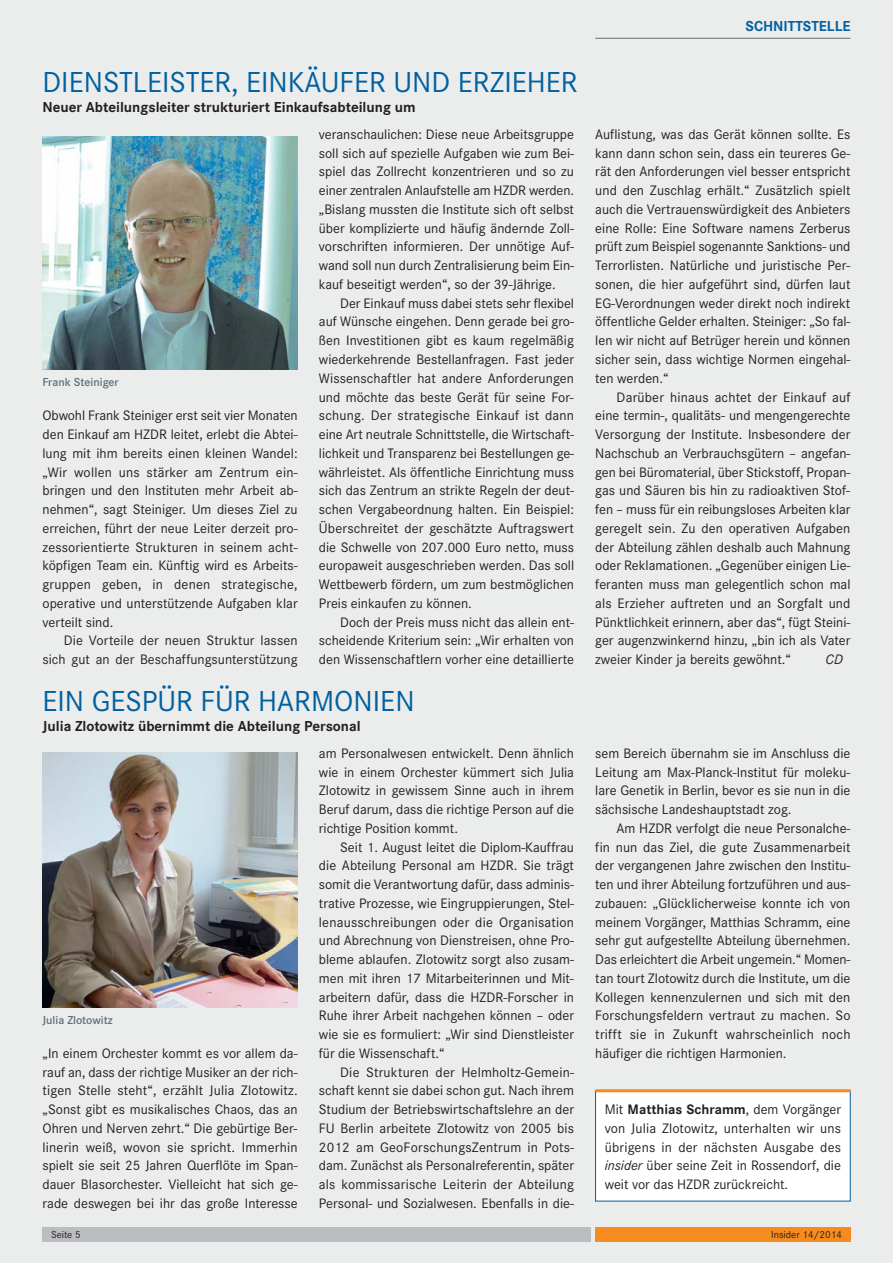
<style>
.page{position:relative;width:893px;height:1263px;background:#ebecec}
.page>*{position:absolute;margin:0;border:0;box-sizing:border-box;transform-origin:0 0}
.t1{font:30px "Corporate S";color:#0060a0}
.t2{font:700 15px "Corporate S";color:#231f20}
.t3{font:700 15px "Corporate S";color:#0060a0}
.t4{font:14.25px/18.8px "Corporate S";color:#231f20;text-align:justify}
.t5{font:italic 14.25px "Corporate S";color:#231f20}
.t6{font:600 12px "Corporate S";color:#5c6f7a}
.t7{font:10.5px "Corporate S";color:#231f20}
.s1{font-weight:700}
.s2{font-style:italic}
</style>
<div class="page">
<hr style="left:595px;top:38px;width:255px;height:1px;background:#6d6e70">
<div style="left:43px;top:1227px;width:548px;height:15px;background:#bbbdc0"></div>
<div style="left:595px;top:1227px;width:255px;height:15px;background:#f68b1e"></div>
<img style="left:43px;top:753px;width:255px;height:255px">
<img style="left:43px;top:136px;width:255px;height:234px">
<div style="left:596px;top:1091px;width:254px;height:110px;background:#fff"></div>
<hr style="left:595px;top:1089px;width:255px;height:3px;background:#f68b1e">
<h1 class="t1" style="left:43px;top:72px;width:537px">DIENSTLEISTER, EINKÄUFER UND ERZIEHER</h1>
<p class="t2" style="left:43px;top:102px;width:375px">Neuer Abteilungsleiter strukturiert Einkaufsabteilung um</p>
<p class="t6" style="left:43px;top:378px;width:78px">Frank Steiniger</p>
<p class="t4" style="left:43px;top:407px;width:257px">Obwohl Frank Steiniger erst seit vier Monaten den Einkauf am HZDR leitet, erlebt die Abtei&shy;lung mit ihm bereits einen kleinen Wandel: „Wir wollen uns stärker am Zentrum ein - bringen und den Instituten mehr Arbeit ab&shy;nehmen“, sagt Steiniger. Um dieses Ziel zu erreichen, führt der neue Leiter derzeit pro&shy;zessorientierte Strukturen in seinem acht - köpfigen Team ein. Künftig wird es Arbeits&shy;gruppen geben, in denen strategische, operative und unterstützende Aufgaben klar verteilt sind.</p>
<p class="t4" style="left:43px;top:633px;width:257px;text-align:right">Die Vorteile der neuen Struktur lassen sich gut an der Beschaffungsunterstützung</p>
<p class="t4" style="left:319px;top:126px;width:257px">veranschaulichen: Diese neue Arbeitsgruppe soll sich auf spezielle Aufgaben wie zum Bei&shy;spiel das Zollrecht konzentrieren und so zu einer zentralen Anlaufstelle am HZDR werden. „Bislang mussten die Institute sich oft selbst über komplizierte und häufig ändernde Zoll&shy;vorschriften informieren. Der unnötige Auf&shy;wand soll nun durch Zentralisierung beim Ein&shy;kauf beseitigt werden“, so der 39-Jährige.</p>
<p class="t4" style="left:319px;top:295px;width:257px;text-indent:21px">Der Einkauf muss dabei stets sehr flexibel auf Wünsche eingehen. Denn gerade bei gro&shy;ßen Investitionen gibt es kaum regelmäßig wiederkehrende Bestellanfragen. Fast jeder Wissenschaftler hat andere Anforderungen und möchte das beste Gerät für seine For&shy;schung. Der strategische Einkauf ist dann eine Art neutrale Schnittstelle, die Wirtschaft&shy;lichkeit und Transparenz bei Bestellungen ge&shy;währleistet. Als öffentliche Einrichtung muss sich das Zentrum an strikte Regeln der deut&shy;schen Vergabeordnung halten. Ein Beispiel:<br>Überschreitet der geschätzte Auftragswert die Schwelle von 207.000 Euro netto, muss europaweit ausgeschrieben werden. Das soll Wettbewerb fördern, um zum bestmöglichen Preis einkaufen zu können.</p>
<p class="t4" style="left:319px;top:614px;width:257px;text-indent:21px">Doch der Preis muss nicht das allein ent&shy;scheidende Kriterium sein: „Wir erhalten von den Wissenschaftlern vorher eine detaillierte</p>
<h1 class="t1" style="left:43px;top:691px;width:374px">EIN GESPÜR FÜR HARMONIEN</h1>
<p class="t2" style="left:43px;top:720px;width:320px">Julia Zlotowitz übernimmt die Abteilung Personal</p>
<p class="t6" style="left:43px;top:1016px;width:72px">Julia Zlotowitz</p>
<p class="t4" style="left:43px;top:1045px;width:257px">„In einem Orchester kommt es vor allem da&shy;rauf an, dass der richtige Musiker an der rich&shy;tigen Stelle steht“, erzählt Julia Zlotowitz. „Sonst gibt es musikalisches Chaos, das an Ohren und Nerven zehrt.“ Die gebürtige Ber&shy;linerin weiß, wovon sie spricht. Immerhin spielt sie seit 25 Jahren Querflöte im Span&shy;dauer Blasorchester. Vielleicht hat sich ge&shy;rade deswegen bei ihr das große Interesse</p>
<p class="t4" style="left:319px;top:745px;width:257px">am Personalwesen entwickelt. Denn ähnlich wie in einem Orchester kümmert sich Julia Zlotowitz in gewissem Sinne auch in ihrem Beruf darum, dass die richtige Person auf die richtige Position kommt.</p>
<p class="t4" style="left:319px;top:839px;width:257px;text-indent:21px">Seit 1. August leitet die Diplom-Kauffrau die Abteilung Personal am HZDR. Sie trägt somit die Verantwortung dafür, dass adminis&shy;trative Prozesse, wie Eingruppierungen, Stel&shy;lenausschreibungen oder die Organisation und Abrechnung von Dienstreisen, ohne Pro&shy;bleme ablaufen. Zlotowitz sorgt also zusam&shy;men mit ihren 17 Mitarbeiterinnen und Mit&shy;arbeitern dafür, dass die HZDR-Forscher in Ruhe ihrer Arbeit nachgehen können – oder wie sie es formuliert: „Wir sind Dienstleister für die Wissenschaft.“</p>
<p class="t4" style="left:319px;top:1064px;width:257px;text-indent:21px">Die Strukturen der Helmholtz-Gemein&shy;schaft kennt sie dabei schon gut. Nach ihrem Studium der Betriebswirtschaftslehre an der FU Berlin arbeitete Zlotowitz von 2005 bis 2012 am GeoForschungsZentrum in Pots&shy;dam. Zunächst als Personalreferentin, später als kommissarische Leiterin der Abteilung Personal- und Sozialwesen. Ebenfalls in die-</p>
<p class="t3" style="left:746px;top:21px;width:106px">SCHNITTSTELLE</p>
<p class="t4" style="left:595px;top:126px;width:257px">Auflistung, was das Gerät können sollte. Es kann dann schon sein, dass ein teureres Ge&shy;rät den Anforderungen viel besser entspricht und den Zuschlag erhält.“ Zusätzlich spielt auch die Vertrauenswürdigkeit des Anbieters eine Rolle: Eine Software namens Zerberus prüft zum Beispiel sogenannte Sanktions- und Terrorlisten. Natürliche und juristische Per&shy;sonen, die hier aufgeführt sind, dürfen laut EG-Verordnungen weder direkt noch indirekt öffentliche Gelder erhalten. Steiniger: „So fal&shy;len wir nicht auf Betrüger herein und können sicher sein, dass wichtige Normen eingehal&shy;ten werden.“</p>
<p class="t4" style="left:595px;top:389px;width:257px;text-indent:21px">Darüber hinaus achtet der Einkauf auf eine termin-, qualitäts- und mengengerechte Versorgung der Institute. Insbesondere der Nachschub an Verbrauchsgütern – angefan&shy;gen bei Büromaterial, über Stickstoff, Propan&shy;gas und Säuren bis hin zu radioaktiven Stof&shy;fen – muss für ein reibungsloses Arbeiten klar geregelt sein. Zu den operativen Aufgaben der Abteilung zählen deshalb auch Mahnung oder Reklamationen. „Gegenüber einigen Lie&shy;feranten muss man gelegentlich schon mal als Erzieher auftreten und an Sorgfalt und Pünktlichkeit erinnern, aber das“, fügt Steini&shy;ger augenzwinkernd hinzu, „bin ich als Vater zweier Kinder ja bereits gewöhnt.“</p>
<p class="t5" style="left:826px;top:654px;width:19px">CD</p>
<p class="t4" style="left:595px;top:745px;width:257px">sem Bereich übernahm sie im Anschluss die Leitung am Max-Planck-Institut für moleku&shy;lare Genetik in Berlin, bevor es sie nun in die sächsische Landeshauptstadt zog.</p>
<p class="t4" style="left:595px;top:820px;width:257px;text-indent:21px">Am HZDR verfolgt die neue Personalche&shy;fin nun das Ziel, die gute Zusammenarbeit der vergangenen Jahre zwischen den Institu&shy;ten und ihrer Abteilung fortzuführen und aus&shy;zubauen: „Glücklicherweise konnte ich von meinem Vorgänger, Matthias Schramm, eine sehr gut aufgestellte Abteilung übernehmen.<br>Das erleichtert die Arbeit ungemein.“ Momen&shy;tan tourt Zlotowitz durch die Institute, um die Kollegen kennenzulernen und sich mit den Forschungsfeldern vertraut zu machen. So trifft sie in Zukunft wahrscheinlich noch häufige r die richtigen Harmonien.</p>
<p class="t4" style="left:605px;top:1101px;width:238px">Mit <span class="s1">Matthias Schramm</span>, dem Vorgänger von Julia Zlotowitz, unterhalten wir uns übrigen s in der nächsten Ausgabe des <span class="s2">inside r</span> über seine Zeit in Rossendorf, die weit vor das HZDR zurückreicht.</p>
<p class="t7" style="left:51px;top:1230px;width:31px">Seite 5</p>
<p class="t7" style="left:771px;top:1230px;width:72px">Insider 14/2014</p>
</div>
